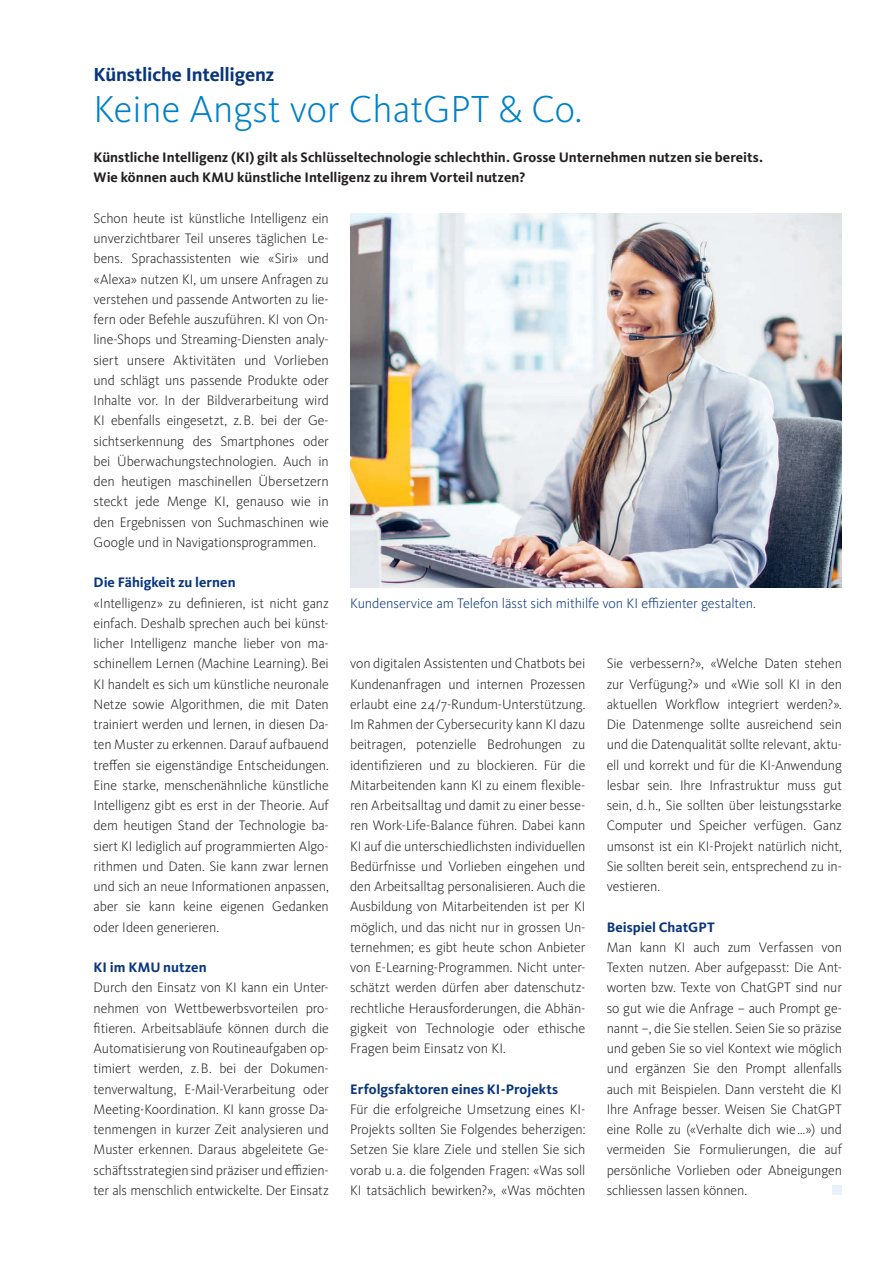
<style>
.page{position:relative;width:893px;height:1263px;background:#fff}
.page>*{position:absolute;margin:0;border:0;box-sizing:border-box;transform-origin:0 0}
.t1{font:300 39px "Kievit OT";color:#0081c8}
.t2{font:700 19.5px "Kievit OT";letter-spacing:-.015em;color:#08357c}
.t3{font:300 14.25px/20.2px "Kievit OT";letter-spacing:-.01em;color:#231f20;text-align:justify}
.t4{font:700 14.25px/20.2px "Kievit OT";color:#231f20}
.t5{font:700 14.25px "Kievit OT";color:#08357c}
.t6{font:300 14.25px "Kievit OT";letter-spacing:-.01em;color:#08357c}
</style>
<div class="page">
<div style="left:832px;top:1185px;width:10px;height:10px;background:#e8f0f9"></div>
<img style="left:350px;top:214px;width:492px;height:373px">
<h2 class="t2" style="left:94px;top:63px;width:182px">Künstliche Intelligenz</h2>
<h1 class="t1" style="left:94px;top:85px;width:490px">Keine Angst vor ChatGPT &amp; Co.</h1>
<p class="t4" style="left:94px;top:147px;width:671px">Künstliche Intelligenz (KI) gilt als Schlüsseltechnologie schlechthin. Grosse Unternehmen nutzen sie bereits.<br>Wie können auch KMU künstliche Intelligenz zu ihrem Vorteil nutzen?</p>
<p class="t3" style="left:94px;top:208px;width:237px">Schon heute ist künstliche Intelligenz ein unverzichtbarer Teil unseres täglichen Le&shy;bens. Sprachassistenten wie «Siri» und «Alexa» nutzen KI, um unsere Anfragen zu verstehen und passende Antworten zu lie&shy;fern oder Befehle auszuführen. KI von On&shy;line-Shops und Streaming-Diensten analy&shy;siert unsere Aktivitäten und Vorlieben und schlägt uns passende Produkte oder Inhalte vor. In der Bildverarbeitung wird KI ebenfalls eingesetzt, z.B. bei der Ge&shy;sichtserkennung des Smartphones oder bei Überwachungstechnologien. Auch in den heutigen maschinellen Übersetzern steckt jede Menge KI, genauso wie in den Ergebnissen von Suchmaschinen wie Google und in Navigationsprogrammen.</p>
<p class="t5" style="left:94px;top:574px;width:144px">Die Fähigkeit zu lernen</p>
<p class="t3" style="left:94px;top:592px;width:237px">«Intelligenz» zu definieren, ist nicht ganz einfach. Deshalb sprechen auch bei künst&shy;licher Intelligenz manche lieber von ma&shy;schinellem Lernen (Machine Learning). Bei KI handelt es sich um künstliche neuronale Netze sowie Algorithmen, die mit Daten trainiert werden und lernen, in diesen Da&shy;ten Muster zu erkennen. Darauf aufbauend treffen sie eigenständige Entscheidungen.<br>Eine starke, menschenähnliche künstliche Intelligenz gibt es erst in der Theorie. Auf dem heutigen Stand der Technologie ba&shy;siert KI lediglich auf programmierten Algo&shy;rithmen und Daten. Sie kann zwar lernen und sich an neue Informationen anpassen, aber sie kann keine eigenen Gedanken oder Ideen generieren.</p>
<p class="t5" style="left:94px;top:959px;width:115px">KI im KMU nutzen</p>
<p class="t3" style="left:94px;top:977px;width:237px">Durch den Einsatz von KI kann ein Unter&shy;nehmen von Wettbewerbsvorteilen pro&shy;fitieren. Arbeitsabläufe können durch die Automatisierung von Routineaufgaben op&shy;timiert werden, z.B. bei der Dokumen&shy;tenverwaltung, E-Mail-Verarbeitung oder Meeting-Koordination. KI kann grosse Da&shy;tenmengen in kurzer Zeit analysieren und Muster erkennen. Daraus abgeleitete Ge&shy;schäftsstrategien sind präziser und effizien&shy;ter als menschlich entwickelte. Der Einsatz</p>
<p class="t6" style="left:350px;top:594px;width:407px">Kundenservice am Telefon lässt sich mithilfe von KI effizienter gestalten.</p>
<p class="t3" style="left:350px;top:653px;width:237px">von digitalen Assistenten und Chatbots bei Kundenanfragen und internen Prozessen erlaubt eine 24/7-Rundum-Unterstützung.<br>Im Rahmen der Cybersecurity kann KI dazu beitragen, potenzielle Bedrohungen zu identifizieren und zu blockieren. Für die Mitarbeitenden kann KI zu einem flexible&shy;ren Arbeitsalltag und damit zu einer besse&shy;ren Work-Life-Balance führen. Dabei kann KI auf die unterschiedlichsten individuellen Bedürfnisse und Vorlieben eingehen und den Arbeitsalltag personalisieren. Auch die Ausbildung von Mitarbeitenden ist per KI möglich, und das nicht nur in grossen Un&shy;ternehmen; es gibt heute schon Anbieter von E-Learning-Programmen. Nicht unter&shy;schätzt werden dürfen aber datenschutz&shy;rechtliche Herausforderungen, die Abhän&shy;gigkeit von Technologie oder ethische Fragen beim Einsatz von KI.</p>
<p class="t5" style="left:350px;top:1080px;width:210px">Erfolgsfaktoren eines KI-Projekts</p>
<p class="t3" style="left:350px;top:1099px;width:237px">Für die erfolgreiche Umsetzung eines KI-Projekts sollten Sie Folgendes beherzigen:<br>Setzen Sie klare Ziele und stellen Sie sich vorab u. a. die folgenden Fragen: «Was soll KI tatsächlich bewirken?», «Was möchten</p>
<p class="t3" style="left:607px;top:653px;width:237px">Sie verbessern?», «Welche Daten stehen zur Verfügung?» und «Wie soll KI in den aktuellen Workflow integriert werden?».<br>Die Datenmenge sollte ausreichend sein und die Datenqualität sollte relevant, aktu&shy;ell und korrekt und für die KI-Anwendung lesbar sein. Ihre Infrastruktur muss gut sein, d.h., Sie sollten über leistungsstarke Computer und Speicher verfügen. Ganz umsonst ist ein KI-Projekt natürlich nicht, Sie sollten bereit sein, entsprechend zu in&shy;vestieren.</p>
<p class="t5" style="left:607px;top:918px;width:110px">Beispiel ChatGPT</p>
<p class="t3" style="left:607px;top:937px;width:237px">Man kann KI auch zum Verfassen von Texten nutzen. Aber aufgepasst: Die Ant&shy;worten bzw. Texte von ChatGPT sind nur so gut wie die Anfrage – auch Prompt ge&shy;nannt –, die Sie stellen. Seien Sie so präzise und geben Sie so viel Kontext wie möglich und ergänzen Sie den Prompt allenfalls auch mit Beispielen. Dann versteht die KI Ihre Anfrage besser. Weisen Sie ChatGPT eine Rolle zu («Verhalte dich wie…») und vermeiden Sie Formulierungen, die auf persönliche Vorlieben oder Abneigungen schliessen lassen können.</p>
</div>
